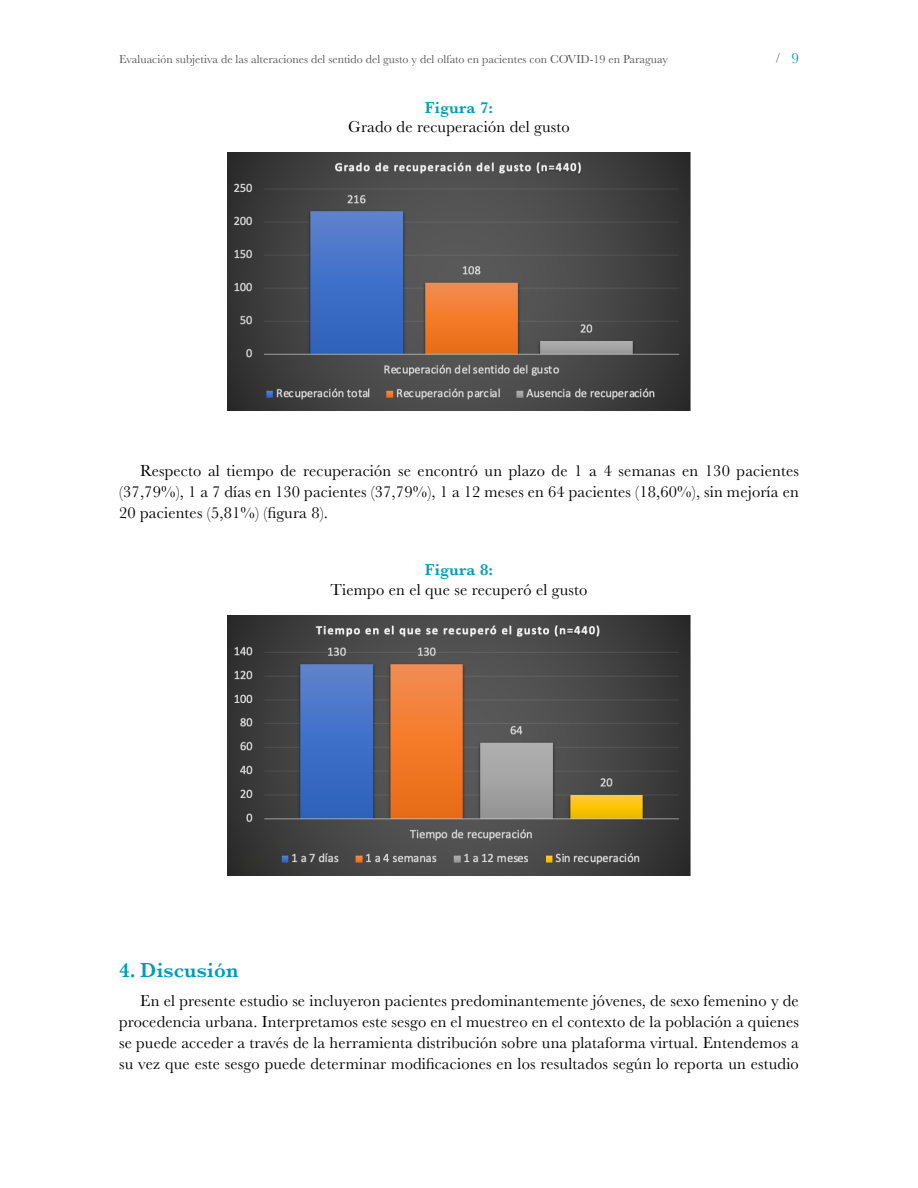
<style>
.page{position:relative;width:918px;height:1188px;background:#fff}
.page>*{position:absolute;margin:0;border:0;box-sizing:border-box;transform-origin:0 0}
.t1{font:600 21px "Baskerville";letter-spacing:.01em;color:#009cb9}
.Texto_general{font:16.5px/21px "Baskerville";letter-spacing:.01em;color:#000;text-align:justify}
.Titulo_tabla{font:16.5px "Baskerville";letter-spacing:.01em;color:#000}
.Titulo_tabla_color{font:600 16.5px "Baskerville";letter-spacing:.01em;color:#009cb9}
.t2{font:15px "Baskerville";color:#009cb9}
.t3{font:12px "Baskerville";color:#575756}
</style>
<div class="page">
<svg style="left:776px;top:53px;width:4px;height:10px"></svg>
<img style="left:228px;top:152px;width:462px;height:259px">
<img style="left:228px;top:615px;width:462px;height:261px">
<p class="t3" style="left:119px;top:52px;width:550px">Evaluación subjetiva de las alteraciones del sentido del gusto y del olfato en pacientes con COVID-19 en Paraguay</p>
<p class="t2" style="left:791px;top:49px;width:9px">9</p>
<p class="Titulo_tabla_color" style="left:425px;top:96px;width:70px">Figura 7:</p>
<p class="Titulo_tabla" style="left:348px;top:117px;width:223px">Grado de recuperación del gusto</p>
<p class="Texto_general" style="left:119px;top:460px;width:681px;text-indent:21px">Respecto al tiempo de recuperación se encontró un plazo de 1 a 4 semanas en 130 pacientes (37,79%), 1 a 7 días en 130 pacientes (37,79%), 1 a 12 meses en 64 pacientes (18,60%), sin mejoría en 20 pacientes (5,81%) (figura 8).</p>
<p class="Titulo_tabla_color" style="left:425px;top:559px;width:70px">Figura 8:</p>
<p class="Titulo_tabla" style="left:331px;top:579px;width:258px">Tiempo en el que se recuperó el gusto</p>
<p class="t1" style="left:119px;top:955px;width:121px">4. Discusión</p>
<p class="Texto_general" style="left:119px;top:991px;width:681px;text-indent:21px">En el presente estudio se incluyeron pacientes predominantemente jóvenes, de sexo femenino y de procedencia urbana. Interpretamos este sesgo en el muestreo en el contexto de la población a quienes se puede acceder a través de la herramienta distribución sobre una plataforma virtual. Entendemos a su vez que este sesgo puede determinar modificaciones en los resultados según lo reporta un estudio</p>
</div>
